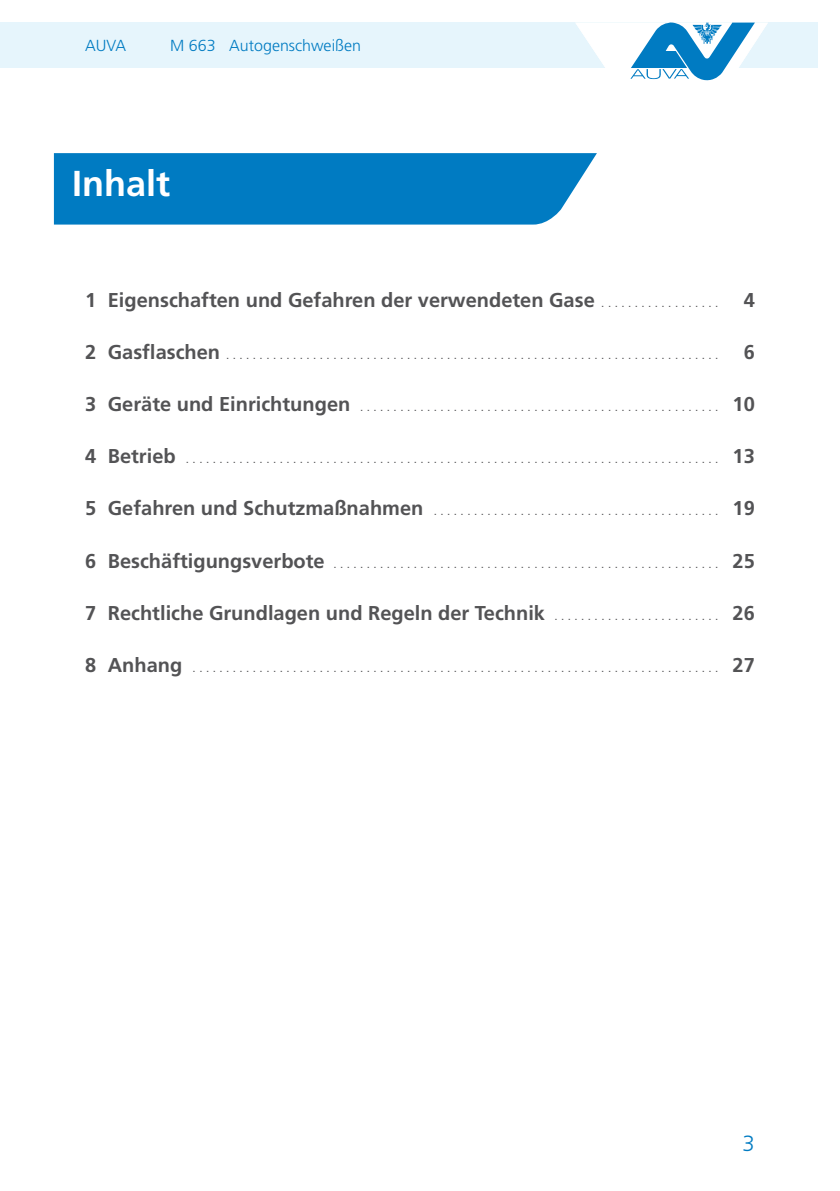
<style>
.page{position:relative;width:840px;height:1191px;background:#fff}
.page>*{position:absolute;margin:0;border:0;box-sizing:border-box;transform-origin:0 0}
.t1{font:700 36px "Frutiger LT Std";color:#fff}
.t2{font:300 22px "Frutiger LT Std";color:#007bc2}
.t3{font:700 20px "Frutiger LT Std";color:#535355}
.t4{font:300 16px "Frutiger LT Std";color:#007bc2}
.t5{font:300 14px "Frutiger LT Std";color:#535355}
.s1{font-weight:300;font-size:14px}
.s2{font-weight:700;font-size:20px}
</style>
<div class="page">
<div style="left:0;top:23px;width:816px;height:45px;background:#e6f5fc"></div>
<svg style="left:576px;top:23px;width:191px;height:58px"></svg>
<svg style="left:54px;top:153px;width:542px;height:72px"></svg>
<p class="t4" style="left:85px;top:37px;width:42px">AUVA</p>
<p class="t4" style="left:170px;top:37px;width:192px">M 663 Autogenschweißen</p>
<h1 class="t1" style="left:72px;top:163px;width:100px">Inhalt</h1>
<h3 class="t3" style="left:85px;top:288px;width:670px">1 Eigenschaften und Gefahren der verwendeten Gase <span class="s1">. . . . . . . . . . . . . . . . . .</span> 4</h3>
<p class="t5" style="left:85px;top:346px;width:670px"><span class="s2">2 Gasflaschen</span> .......................................................................... <span class="s2">6</span></p>
<p class="t5" style="left:85px;top:398px;width:670px"><span class="s2">3 Geräte und Einrichtungen</span> ...................................................... <span class="s2">10</span></p>
<p class="t5" style="left:85px;top:450px;width:670px"><span class="s2">4 Betrieb</span> ................................................................................ <span class="s2">13</span></p>
<p class="t5" style="left:85px;top:503px;width:670px"><span class="s2">5 Gefahren und Schutzmaßnahmen</span> ........................................... <span class="s2">19</span></p>
<p class="t5" style="left:85px;top:555px;width:670px"><span class="s2">6 Beschäftigungsverbote</span> .......................................................... <span class="s2">25</span></p>
<h3 class="t3" style="left:85px;top:601px;width:670px">7 Rechtliche Grundlagen und Regeln der Technik <span class="s1">. . . . . . . . . . . . . . . . . . . . . . . . .</span> 26</h3>
<p class="t5" style="left:85px;top:659px;width:670px"><span class="s2">8 Anhang</span> ............................................................................... <span class="s2">27</span></p>
<h2 class="t2" style="left:742px;top:1131px;width:14px">3</h2>
</div>
